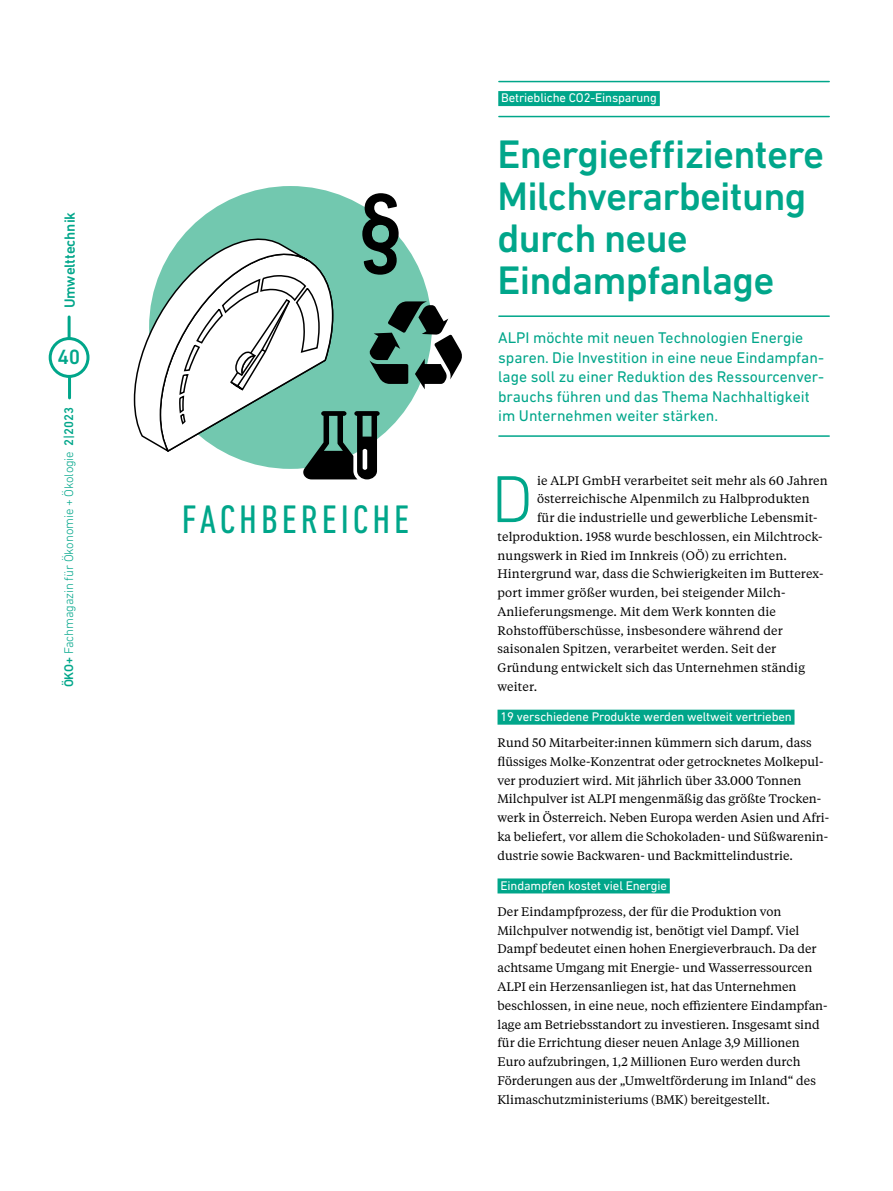
<style>
.page{position:relative;width:893px;height:1191px;background:#fff}
.page>*{position:absolute;margin:0;border:0;box-sizing:border-box;transform-origin:0 0}
.t1{font:300 67.5px "DIN Next LT Pro";color:#00a68a}
.t2{font:500 40.5px/42px "DIN Next LT Pro";letter-spacing:-.02em;color:#00a68a}
.t3{font:condensed 40.5px "DIN Next LT Pro";letter-spacing:.1em;color:#00a68a}
.t4{font:500 21px "DIN Next LT Pro";color:#00a68a}
.t5{font:15.75px/19.5px "DIN Next LT Pro";color:#00a68a}
.t6{font:500 15px "DIN Next LT Pro";letter-spacing:-.01em;color:#00a68a}
.t7{font:12.75px "DIN Next LT Pro";letter-spacing:-.01em;color:#fff}
.t8{font:300 12.75px "DIN Next LT Pro";letter-spacing:-.01em;color:#00a68a}
.t9{font:12.3px/18.8px "Tiempos Text";color:#000}
.s1{font-weight:500}
</style>
<div class="page">
<svg style="left:134px;top:193px;width:328px;height:286px"></svg>
<div style="left:49px;top:337px;width:41px;height:41px;border:3px solid #00a68a;border-radius:50%"></div>
<hr style="left:68px;top:317px;width:3px;height:21px;background:#00a68a">
<hr style="left:68px;top:377px;width:3px;height:21px;background:#00a68a">
<hr style="left:499px;top:116px;width:330px;height:1px;background:#00a68a">
<hr style="left:499px;top:315px;width:330px;height:2px;background:#00a68a">
<hr style="left:499px;top:435px;width:330px;height:2px;background:#00a68a">
<div style="left:498px;top:91px;width:162px;height:15px;background:#00a68a"></div>
<hr style="left:499px;top:81px;width:330px;height:1px;background:#00a68a">
<div style="left:497px;top:709px;width:297px;height:15px;background:#00a68a"></div>
<div style="left:497px;top:878px;width:173px;height:15px;background:#00a68a"></div>
<p class="t6" style="left:61px;top:308px;width:98px;rotate:-90deg">Umwelttechnik</p>
<h3 class="t4" style="left:58px;top:345px;width:24px">40</h3>
<p class="t8" style="left:61px;top:687px;width:282px;rotate:-90deg"><span class="s1">ÖKO+</span> Fachmagazin für Ökonomie + Ökologie <span class="s1">2|2023</span></p>
<h2 class="t3" style="left:182px;top:496px;width:229px">FACHBEREICHE</h2>
<p class="t7" style="left:501px;top:91px;width:157px">Betriebliche CO2-Einsparung</p>
<h2 class="t2" style="left:497px;top:133px;width:328px">Energieeffizientere<br>Milchverarbeitung durch neue<br>Eindampfanlage</h2>
<p class="t5" style="left:498px;top:328px;width:327px">ALPI möchte mit neuen Technologien Energie sparen. Die Investition in eine neue Eindampfan&shy;lage soll zu einer Reduktion des Ressourcenver&shy;brauchs führen und das Thema Nachhaltigkeit im Unternehmen weiter stärken.</p>
<h1 class="t1" style="left:491px;top:460px;width:43px">D</h1>
<p class="t9" style="left:537px;top:470px;width:292px">ie ALPI GmbH verarbeitet seit mehr als 60 Jahren</p>
<p class="t9" style="left:537px;top:489px;width:274px">österreichische Alpenmilch zu Halbprodukten</p>
<p class="t9" style="left:537px;top:508px;width:282px">für die industrielle und gewerbliche Lebensmit-</p>
<p class="t9" style="left:497px;top:526px;width:327px">telproduktion. 1958 wurde beschlossen, ein Milchtrock-</p>
<p class="t9" style="left:497px;top:545px;width:291px">nungswerk in Ried im Innkreis (OÖ) zu errichten.</p>
<p class="t9" style="left:497px;top:564px;width:328px">Hintergrund war, dass die Schwierigkeiten im Butterex-</p>
<p class="t9" style="left:497px;top:583px;width:289px">port immer größer wurden, bei steigender Milch-</p>
<p class="t9" style="left:497px;top:601px;width:280px">Anlieferungsmenge. Mit dem Werk konnten die</p>
<p class="t9" style="left:497px;top:620px;width:287px">Rohstoffüberschüsse, insbesondere während der</p>
<p class="t9" style="left:497px;top:639px;width:280px">saisonalen Spitzen, verarbeitet werden. Seit der</p>
<p class="t9" style="left:497px;top:658px;width:309px">Gründung entwickelt sich das Unternehmen ständig</p>
<p class="t9" style="left:497px;top:676px;width:41px">weiter.</p>
<p class="t7" style="left:500px;top:709px;width:293px">19 verschiedene Produkte werden weltweit vertrieben</p>
<p class="t9" style="left:497px;top:733px;width:333px">Rund 50 Mitarbeiter:innen kümmern sich darum, dass flüssiges Molke-Konzentrat oder getrocknetes Molkepul&shy;ver produziert wird. Mit jährlich über 33.000 Tonnen Milchpulver ist ALPI mengenmäßig das größte Trocken&shy;werk in Österreich. Neben Europa werden Asien und Afri&shy;ka beliefert, vor allem die Schokoladen- und Süßwarenin&shy;dustrie sowie Backwaren- und Backmittelindustrie.</p>
<p class="t7" style="left:500px;top:878px;width:168px">Eindampfen kostet viel Energie</p>
<p class="t9" style="left:497px;top:901px;width:332px">Der Eindampfprozess, der für die Produktion von Milchpulver notwendig ist, benötigt viel Dampf. Viel Dampf bedeutet einen hohen Energieverbrauch. Da der achtsame Umgang mit Energie- und Wasserressourcen ALPI ein Herzensanliegen ist, hat das Unternehmen beschlossen, in eine neue, noch effizientere Eindampfan&shy;lage am Betriebsstandort zu investieren. Insgesamt sind für die Errichtung dieser neuen Anlage 3,9 Millionen Euro aufzubringen, 1,2 Millionen Euro werden durch Förderungen aus der „Umweltförderung im Inland“ des Klimaschutzministeriums (BMK) bereitgestellt.</p>
</div>
